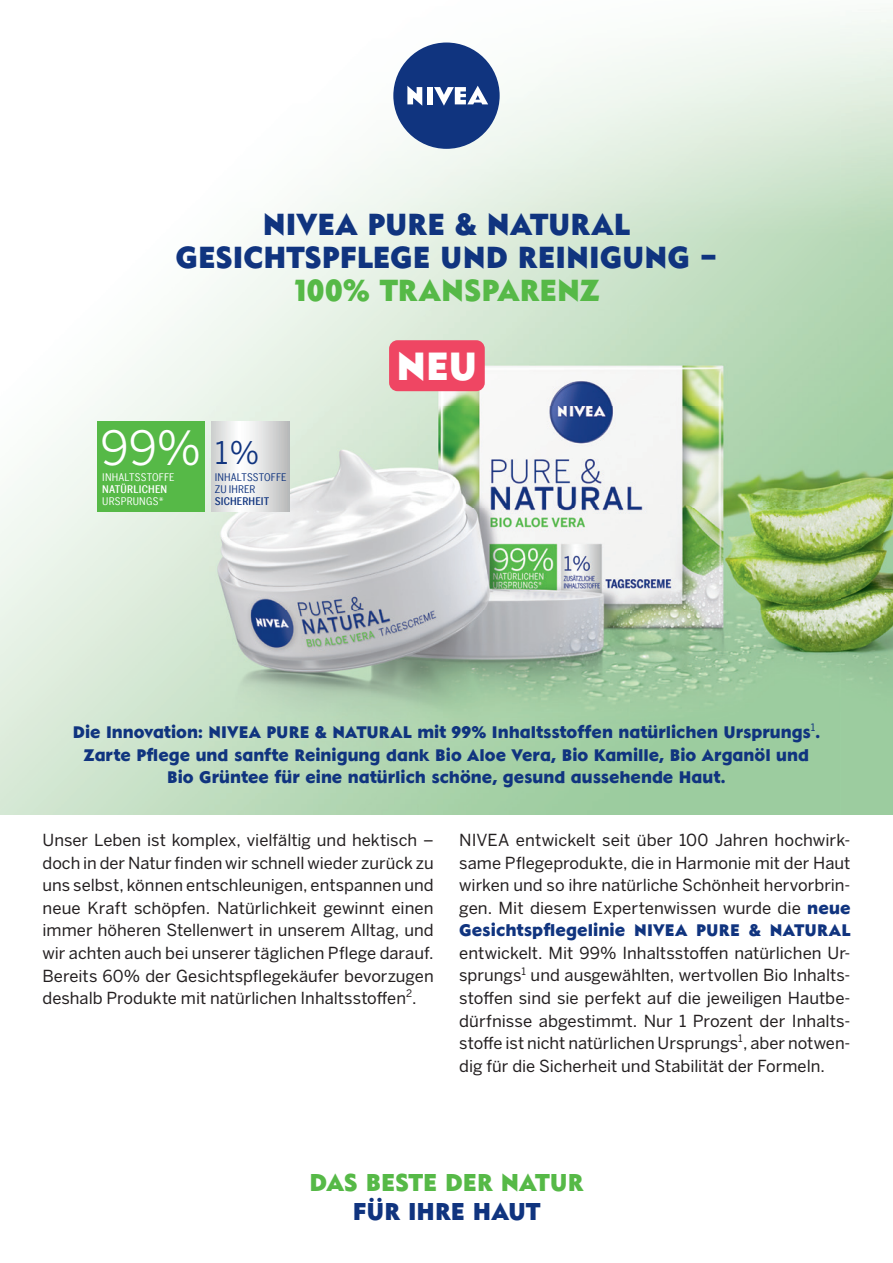
<style>
.page{position:relative;width:893px;height:1263px;background:#fff}
.page>*{position:absolute;margin:0;border:0;box-sizing:border-box;transform-origin:0 0}
.t1{font:46.8px "Benton Sans";color:#fff}
.t2{font:700 38.7px "Nivea";color:#fff}
.t3{font:700 30px/33px "Nivea";color:#10347f;text-align:center}
.t4{font:700 30px "Nivea";letter-spacing:.005em;color:#56b947}
.t5{font:700 24px "Nivea";color:#56b947}
.t6{font:700 24px "Nivea";color:#10347f}
.t7{font:16.5px/22.5px "Benton Sans";color:#231f20;text-align:justify}
.t8{font:700 16.5px/22.5px "Nivea";letter-spacing:.005em;color:#10347f;text-align:center}
.t9{font:10.5px "Benton Sans Condensed";letter-spacing:.015em;color:#fff}
.t10{font:10.5px/12px "Benton Sans Condensed";letter-spacing:.01em;color:#10347f}
.t11{font:500 10.5px "Benton Sans Condensed";letter-spacing:.015em;color:#fff}
.t12{font:500 10.5px "Benton Sans Condensed";letter-spacing:.01em;color:#10347f}
.s1{font-size:31.05px;color:#10347f}
.s2{font-family:"Nivea";font-weight:700;color:#10347f}
</style>
<div class="page">
<img style="left:0;top:19px;width:893px;height:795px">
<div style="left:393px;top:43px;width:107px;height:106px;background:#10347f;border-radius:50%"></div>
<svg style="left:434px;top:86px;width:54px;height:20px"></svg>
<div style="left:427px;top:87px;width:6px;height:17px;background:#fff"></div>
<svg style="left:407px;top:86px;width:15px;height:20px"></svg>
<div style="left:97px;top:421px;width:108px;height:90px;background:#56b947"></div>
<svg style="left:211px;top:421px;width:78px;height:90px"></svg>
<div style="left:389px;top:340px;width:96px;height:51px;background:#ef4663;border-radius:9px"></div>
<h3 class="t3" style="left:175px;top:207px;width:544px">NIVEA PURE &amp; NATURAL<br>GESICHTSPFLEGE UND REINIGUNG –</h3>
<h3 class="t4" style="left:293px;top:270px;width:308px">100% TRANSPARENZ</h3>
<h1 class="t1" style="left:101px;top:420px;width:160px">99% <span class="s1">1%</span></h1>
<p class="t9" style="left:102px;top:469px;width:74px">INHALTSSTOFFE</p>
<p class="t11" style="left:102px;top:481px;width:67px">NATÜRLICHEN</p>
<p class="t9" style="left:102px;top:493px;width:63px">URSPRUNGS*</p>
<p class="t10" style="left:215px;top:470px;width:73px">INHALTSSTOFFE<br>ZU IHRER</p>
<p class="t12" style="left:215px;top:493px;width:56px">SICHERHEIT</p>
<h2 class="t2" style="left:396px;top:339px;width:83px">NEU</h2>
<p class="t8" style="left:73px;top:720px;width:749px">Die Innovation: NIVEA PURE &amp; NATURAL mit 99% Inhaltsstoffen natürlichen Ursprungs<sup>1</sup>.<br>Zarte Pflege und sanfte Reinigung dank Bio Aloe Vera, Bio Kamille, Bio Arganöl und<br>Bio Grüntee für eine natürlich schöne, gesund aussehende Haut.</p>
<p class="t7" style="left:43px;top:829px;width:393px">Unser Leben ist komplex, vielfältig und hektisch – doch in der Natur finden wir schnell wieder zurück zu uns selbst, können entschleunigen, entspannen und neue Kraft schöpfen. Natürlichkeit gewinnt einen immer höheren Stellenwert in unserem Alltag, und wir achten auch bei unserer täglichen Pflege darauf.<br>Bereits 60% der Gesichtspflegekäufer bevorzugen deshalb Produkte mit natürlichen Inhaltsstoffen<sup>2</sup>.</p>
<p class="t7" style="left:459px;top:829px;width:393px">NIVEA entwickelt seit über 100 Jahren hochwirk&shy;same Pflegeprodukte, die in Harmonie mit der Haut wirken und so ihre natürliche Schönheit hervorbrin&shy;gen. Mit diesem Expertenwissen wurde die <span class="s2">neue</span></p>
<p class="t8" style="left:459px;top:919px;width:393px">Gesichtspflegelinie NIVEA PURE &amp; NATURAL</p>
<p class="t7" style="left:459px;top:942px;width:393px">entwickelt. Mit 99% Inhaltsstoffen natürlichen Ur&shy;sprungs<sup>1</sup> und ausgewählten, wertvollen Bio Inhalts&shy;stoffen sind sie perfekt auf die jeweiligen Hautbe&shy;dürfnisse abgestimmt. Nur 1 Prozent der Inhalts&shy;stoffe ist nicht natürlichen Ursprungs<sup>1</sup>, aber notwen&shy;dig für die Sicherheit und Stabilität der Formeln.</p>
<h3 class="t5" style="left:310px;top:1165px;width:275px">DAS BESTE DER NATUR</h3>
<h3 class="t6" style="left:353px;top:1194px;width:189px">FÜR IHRE HAUT</h3>
</div>
